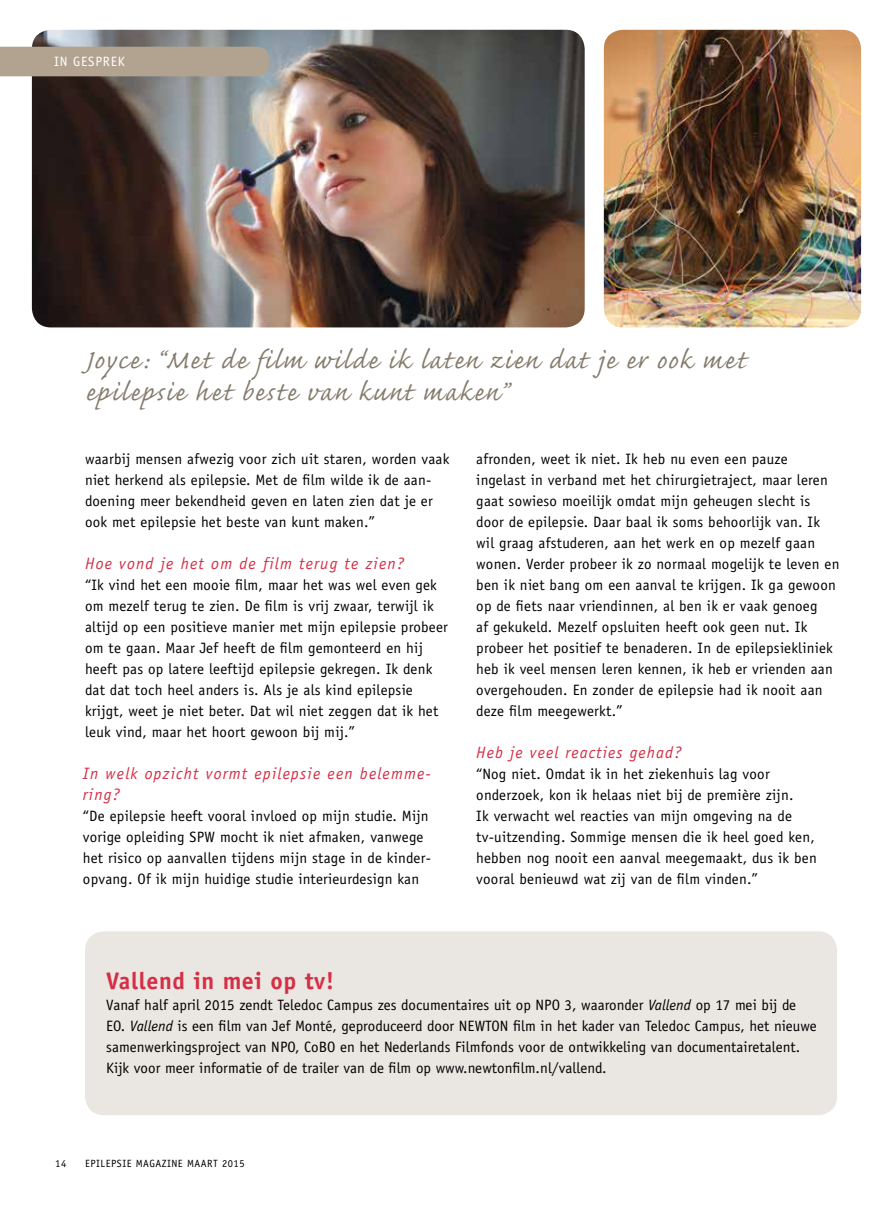
<style>
.page{position:relative;width:893px;height:1212px;background:#fff}
.page>*{position:absolute;margin:0;border:0;box-sizing:border-box;transform-origin:0 0}
.t1{font:33px/31.5px "Caflisch Script";letter-spacing:.05em;color:#857c6d}
.t2{font:700 24px "Officina Sans";letter-spacing:.025em;color:#d52f45}
.t3{font:italic 16.5px/21px "Officina Sans";letter-spacing:.07em;color:#d52f45}
.t4{font:15px/21px "Officina Sans";letter-spacing:.015em;color:#000}
.t5{font:13.5px "Officina Sans";letter-spacing:.06em;color:#fff}
.t6{font:10.5px "Officina Sans";letter-spacing:.05em;color:#000}
.s1{font-style:italic}
</style>
<div class="page">
<img style="left:32px;top:30px;width:553px;height:297px">
<div style="left:0;top:47px;width:269px;height:29px;background:#b1a390"></div>
<div style="left:85px;top:931px;width:752px;height:184px;background:#eae6e1;border-radius:19px"></div>
<img style="left:604px;top:30px;width:257px;height:297px">
<p class="t5" style="left:54px;top:54px;width:72px">IN GESPREK</p>
<h1 class="t1" style="left:85px;top:345px;width:662px">Joyce: “Met de film wilde ik laten zien dat je er ook met epilepsie het beste van kunt maken”</h1>
<p class="t4" style="left:85px;top:448px;width:366px">waarbij mensen afwezig voor zich uit staren, worden vaak niet herkend als epilepsie. Met de film wilde ik de aan&shy;doening meer bekendheid geven en laten zien dat je er ook met epilepsie het beste van kunt maken.”</p>
<p class="t3" style="left:85px;top:552px;width:321px">Hoe vond je het om de film terug te zien?</p>
<p class="t4" style="left:85px;top:574px;width:364px">“Ik vind het een mooie film, maar het was wel even gek om mezelf terug te zien. De film is vrij zwaar, terwijl ik altijd op een positieve manier met mijn epilepsie probeer om te gaan. Maar Jef heeft de film gemonteerd en hij heeft pas op latere leeftijd epilepsie gekregen. Ik denk dat dat toch heel anders is. Als je als kind epilepsie krijgt, weet je niet beter. Dat wil niet zeggen dat ik het leuk vind, maar het hoort gewoon bij mij.”</p>
<p class="t3" style="left:83px;top:762px;width:349px">In welk opzicht vormt epilepsie een belemme&shy;ring?</p>
<p class="t4" style="left:83px;top:805px;width:350px">“De epilepsie heeft vooral invloed op mijn studie. Mijn vorige opleiding SPW mocht ik niet afmaken, vanwege het risico op aanvallen tijdens mijn stage in de kinder&shy;opvang. Of ik mijn huidige studie interieurdesign kan</p>
<p class="t4" style="left:476px;top:448px;width:365px">afronden, weet ik niet. Ik heb nu even een pauze ingelast in verband met het chirurgietraject, maar leren gaat sowieso moeilijk omdat mijn geheugen slecht is door de epilepsie. Daar baal ik soms behoorlijk van. Ik wil graag afstuderen, aan het werk en op mezelf gaan wonen. Verder probeer ik zo normaal mogelijk te leven en ben ik niet bang om een aanval te krijgen. Ik ga gewoon op de fiets naar vriendinnen, al ben ik er vaak genoeg<br>af gekukeld. Mezelf opsluiten heeft ook geen nut. Ik probeer het positief te benaderen. In de epilepsiekliniek heb ik veel mensen leren kennen, ik heb er vrienden aan overgehouden. En zonder de epilepsie had ik nooit aan deze film meegewerkt.”</p>
<p class="t3" style="left:476px;top:741px;width:207px">Heb je veel reacties gehad?</p>
<p class="t4" style="left:476px;top:763px;width:342px">“Nog niet. Omdat ik in het ziekenhuis lag voor onderzoek, kon ik helaas niet bij de première zijn.<br>Ik verwacht wel reacties van mijn omgeving na de tv-uitzending. Sommige mensen die ik heel goed ken, hebben nog nooit een aanval meegemaakt, dus ik ben vooral benieuwd wat zij van de film vinden.”</p>
<h2 class="t2" style="left:106px;top:965px;width:230px">Vallend in mei op tv!</h2>
<p class="t4" style="left:106px;top:994px;width:712px">Vanaf half april 2015 zendt Teledoc Campus zes documentaires uit op NPO 3, waaronder <span class="s1">Vallend</span> op 17 mei bij de EO. <span class="s1">Vallend</span> is een film van Jef Monté, geproduceerd door NEWTON film in het kader van Teledoc Campus, het nieuwe samenwerkingsproject van NPO, CoBO en het Nederlands Filmfonds voor de ontwikkeling van documentairetalent.<br>Kijk voor meer informatie of de trailer van de film op www.newtonfilm.nl/vallend.</p>
<p class="t6" style="left:55px;top:1157px;width:13px">14</p>
<p class="t6" style="left:85px;top:1157px;width:161px">EPILEPSIE MAGAZINE MAART 2015</p>
</div>
